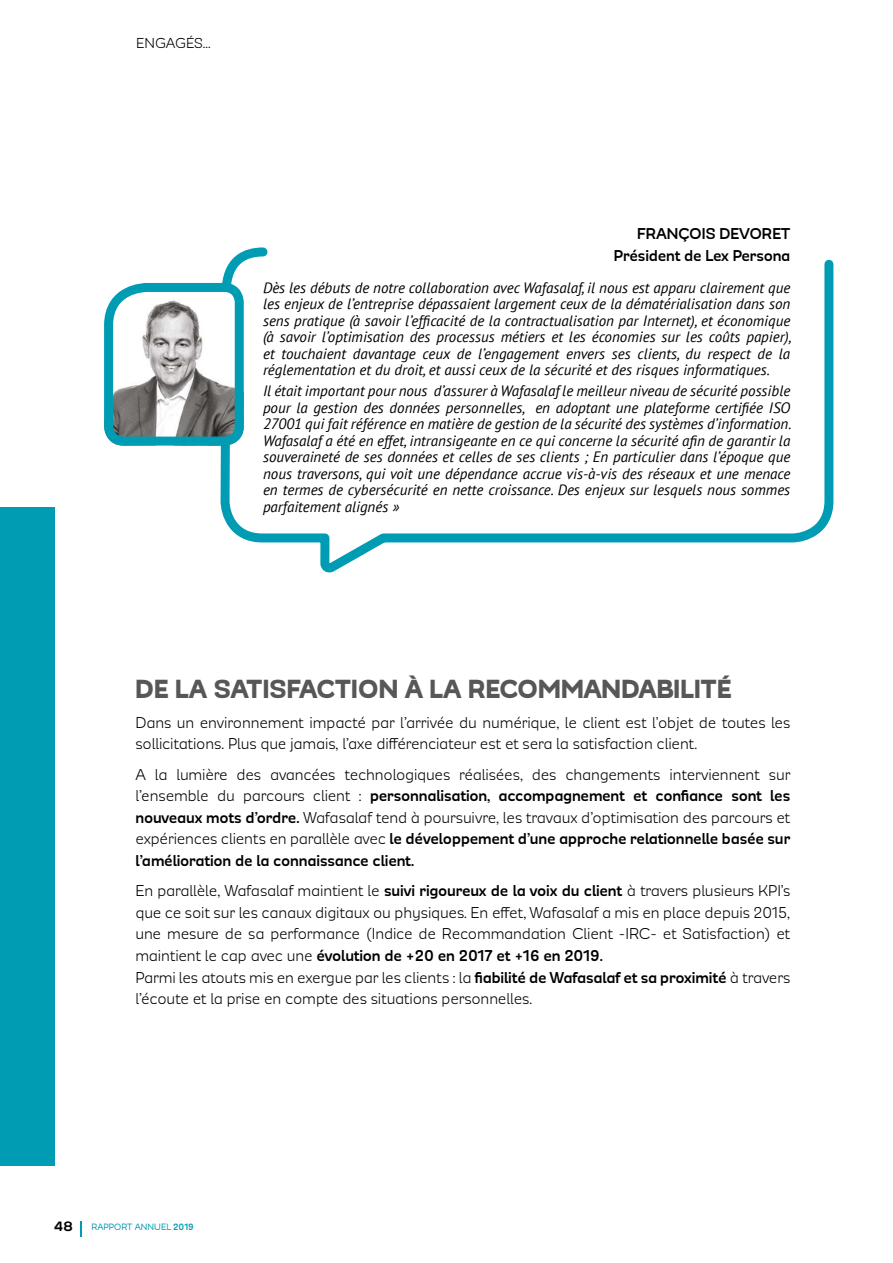
<style>
.page{position:relative;width:893px;height:1263px;background:#fff}
.page>*{position:absolute;margin:0;border:0;box-sizing:border-box;transform-origin:0 0}
.t1{font:900 30px "Modernica";letter-spacing:.01em;color:#575756}
.t2{font:18px/21.6px "Modernica";letter-spacing:-.01em;color:#000}
.t3{font:700 18px/21.6px "Modernica";letter-spacing:-.01em;color:#000;text-align:right}
.t4{font:16.5px "Modernica";color:#000}
.t5{font:italic 15px/16.5px "PT Sans";color:#000;text-align:justify}
.t6{font:700 13.5px "Nexa";color:#000}
.t7{font:10.5px "Modernica";color:#009cb3}
.s1{font-weight:700}
</style>
<div class="page">
<div style="left:0;top:507px;width:54px;height:658px;background:#009cb3"></div>
<svg style="left:220px;top:247px;width:614px;height:326px"></svg>
<svg style="left:104px;top:278px;width:144px;height:172px"></svg>
<svg style="left:81px;top:1221px;width:1px;height:16px"></svg>
<p class="t4" style="left:136px;top:36px;width:76px">ENGAGÉS...</p>
<p class="t3" style="left:614px;top:223px;width:178px">FRANÇOIS DEVORET<br>Président de Lex Persona</p>
<p class="t5" style="left:263px;top:279px;width:530px">Dès les débuts de notre collaboration avec Wafasalaf, il nous est apparu clairement que les enjeux de l’entreprise dépassaient largement ceux de la dématérialisation dans son sens pratique (à savoir l’efficacité de la contractualisation par Internet), et économique (à savoir l’optimisation des processus métiers et les économies sur les coûts papier), et touchaient davantage ceux de l’engagement envers ses clients, du respect de la réglementation et du droit, et aussi ceux de la sécurité et des risques informatiques.</p>
<p class="t5" style="left:263px;top:382px;width:530px">Il était important pour nous d’assurer à Wafasalaf le meilleur niveau de sécurité possible pour la gestion des données personnelles, en adoptant une plateforme certifiée ISO 27001 qui fait référence en matière de gestion de la sécurité des systèmes d’information.<br>Wafasalaf a été en effet, intransigeante en ce qui concerne la sécurité afin de garantir la souveraineté de ses données et celles de ses clients ; En particulier dans l’époque que nous traversons, qui voit une dépendance accrue vis-à-vis des réseaux et une menace en termes de cybersécurité en nette croissance. Des enjeux sur lesquels nous sommes parfaitement alignés »</p>
<h1 class="t1" style="left:136px;top:675px;width:597px">DE LA SATISFACTION À LA RECOMMANDABILITÉ</h1>
<p class="t2" style="left:135px;top:712px;width:656px">Dans un environnement impacté par l’arrivée du numérique, le client est l’objet de toutes les sollicitations. Plus que jamais, l’axe différenciateur est et sera la satisfaction client.</p>
<p class="t2" style="left:135px;top:764px;width:656px;text-align:justify">A la lumière des avancées technologiques réalisées, des changements interviennent sur l’ensemble du parcours client : <span class="s1">personnalisation, accompagnement et confiance sont les nouveaux mots d’ordre.</span> Wafasalaf tend à poursuivre, les travaux d’optimisation des parcours et expériences clients en parallèle avec <span class="s1">le développement d’une approche relationnelle basée sur l’amélioration de la connaissance client.</span></p>
<p class="t2" style="left:135px;top:880px;width:656px">En parallèle, Wafasalaf maintient le <span class="s1">suivi rigoureux de la voix du client</span> à travers plusieurs KPI’s que ce soit sur les canaux digitaux ou physiques. En effet, Wafasalaf a mis en place depuis 2015, une mesure de sa performance (Indice de Recommandation Client -IRC- et Satisfaction) et maintient le cap avec une <span class="s1">évolution de +20 en 2017 et +16 en 2019.<br></span>Parmi les atouts mis en exergue par les clients : la <span class="s1">fiabilité de Wafasalaf et sa proximité</span> à travers l’écoute et la prise en compte des situations personnelles.</p>
<p class="t6" style="left:54px;top:1219px;width:20px">48</p>
<p class="t7" style="left:91px;top:1221px;width:104px">RAPPORT ANNUEL <span class="s1">2019</span></p>
</div>
